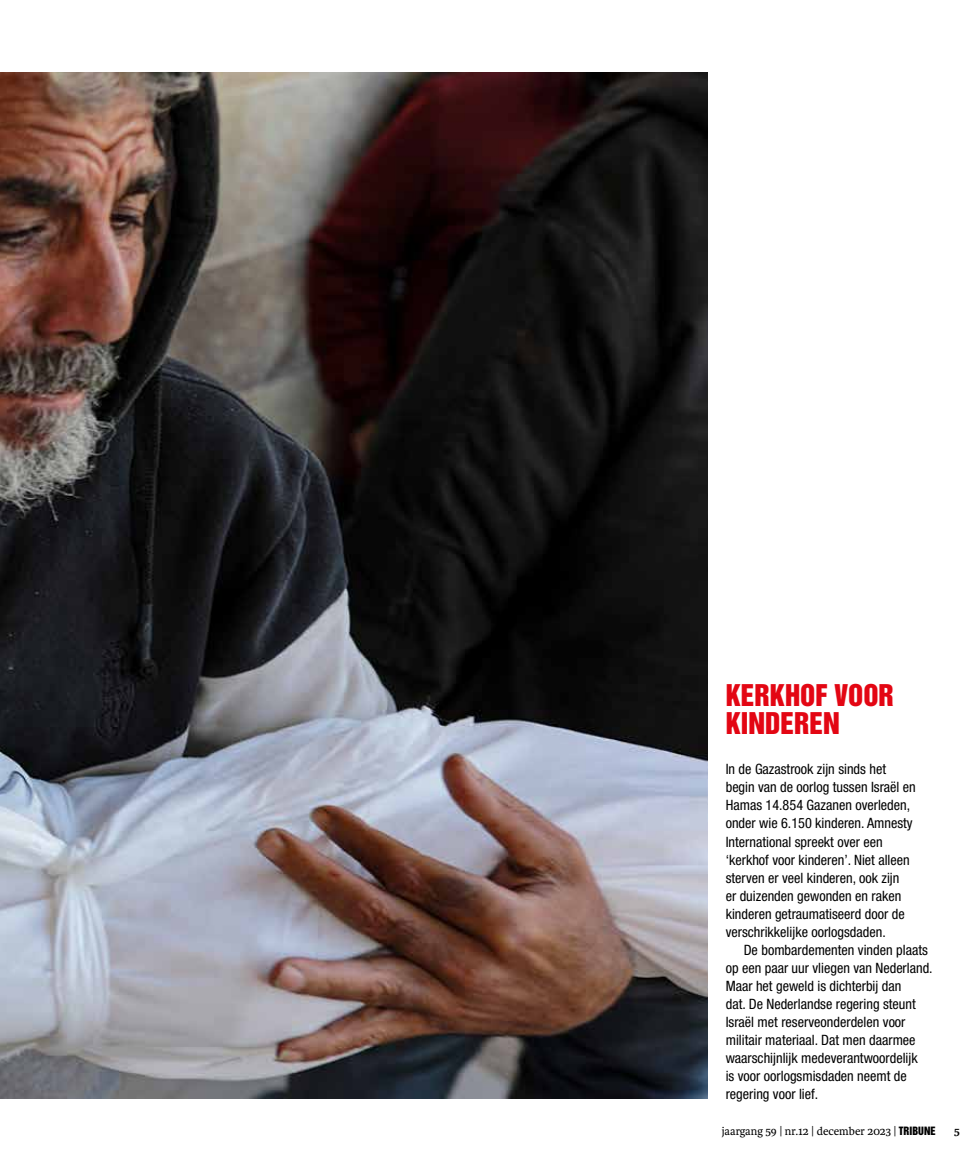
<style>
.page{position:relative;width:978px;height:1170px;background:#fff}
.page>*{position:absolute;margin:0;border:0;box-sizing:border-box;transform-origin:0 0}
.t1{font:27.3px/27.3px "Helvetica Inserat SP";color:#e30613}
.t2{font:condensed 14.25px/18px "Helvetica Neue LT Std";color:#000}
.t3{font:12px "Karmina";color:#000}
.t4{font:700 12px "Karmina";color:#000}
.s1{font-family:"Helvetica Inserat LT Std";font-size:10.5px}
</style>
<div class="page">
<img style="left:0;top:72px;width:708px;height:1026px">
<h1 class="t1" style="left:726px;top:682px;width:170px">KERKHOF VOOR<br>KINDEREN</h1>
<p class="t2" style="left:726px;top:760px;width:192px">In de Gazastrook zijn sinds het begin van de oorlog tussen Israël en Hamas 14.854 Gazanen overleden, onder wie 6.150 kinderen. Amnesty International spreekt over een ‘kerkhof voor kinderen’. Niet alleen sterven er veel kinderen, ook zijn<br>er duizenden gewonden en raken kinderen getraumatiseerd door de verschrikkelijke oorlogsdaden.</p>
<p class="t2" style="left:726px;top:940px;width:208px;text-indent:18px">De bombardementen vinden plaats op een paar uur vliegen van Nederland.<br>Maar het geweld is dichterbij dan<br>dat. De Nederlandse regering steunt Israël met reserveonderdelen voor militair materiaal. Dat men daarmee waarschijnlijk medeverantwoordelijk<br>is voor oorlogsmisdaden neemt de regering voor lief.</p>
<p class="t3" style="left:722px;top:1123px;width:215px">jaargang 59 | nr.12 | december 2023 | <span class="s1">TRIBUNE</span></p>
<p class="t4" style="left:954px;top:1123px;width:7px">5</p>
</div>
